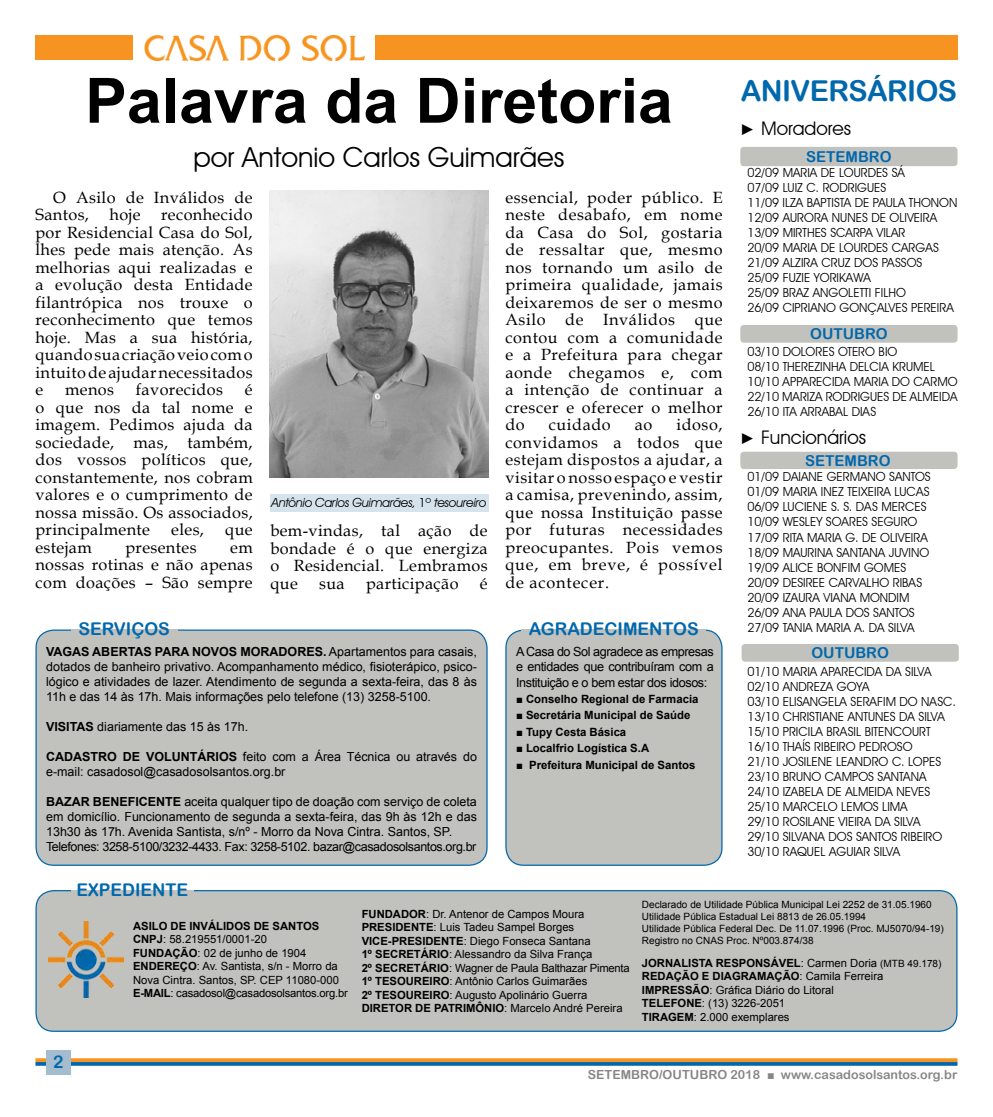
<style>
.page{position:relative;width:993px;height:1117px;background:#fff}
.page>*{position:absolute;margin:0;border:0;box-sizing:border-box;transform-origin:0 0}
.t1{font:700 62.5px "Arial";color:#000}
.t2{font:28.75px "Arial Rounded MT Bold";letter-spacing:-.02em;color:#0168ad}
.t3{font:27.5px "Avant Garde IT Cby BT";color:#000}
.t4{font:18.75px "Avant Garde IT Cby BT";color:#000}
.t5{font:17.5px "Arial Rounded MT Bold";color:#0168ad}
.t6{font:16.25px/17.5px "Book Antiqua";letter-spacing:.025em;color:#000;text-align:justify}
.t7{font:15px "Arial Rounded MT Bold";color:#0168ad}
.t8{font:12.62px/15.1px "Arial";letter-spacing:-.03em;color:#000;text-align:justify}
.t9{font:12.5px/15px "Avant Garde IT Cby BT";color:#000}
.t10{font:12.5px/15px "Arial";color:#000}
.t11{font:12.5px "Arial Rounded MT Bold";color:#868785}
.t12{font:italic 12.5px "Avant Garde IT Cby BT";letter-spacing:-.025em;color:#000}
.t13{font:700 11.38px "Arial";color:#000}
.t14{font:11.25px/13.5px "Arial";color:#000}
.t15{font:10px/12px "Arial";color:#000}
.s1{font-style:normal}
.s2{font-weight:700}
.s3{font-family:"Lucida Sans Unicode"}
.s4{font-size:10px}
.s5{font-family:"Arial"}
</style>
<div class="page">
<svg style="left:35px;top:1061px;width:922px;height:4px;background:#427489"></svg>
<svg style="left:35px;top:1058px;width:922px;height:3px;background:#f79d35"></svg>
<div style="left:46px;top:1049px;width:25px;height:25px;background:#a3bcce"></div>
<img style="left:144px;top:35px;width:221px;height:25px">
<div style="left:35px;top:35px;width:98px;height:25px;background:#f79421"></div>
<div style="left:375px;top:35px;width:582px;height:25px;background:#f79421"></div>
<div style="left:36px;top:890px;width:920px;height:140px;background:#c1c2be;border-radius:18px"></div>
<div style="left:35px;top:889px;width:922px;height:142px;border:1px solid #0168ad;border-radius:18px"></div>
<img style="left:48px;top:921px;width:76px;height:76px">
<div style="left:71px;top:889px;width:122px;height:11px;background:#c1c2be"></div>
<div style="left:36px;top:630px;width:451px;height:235px;background:#c1c2be;border-radius:18px"></div>
<div style="left:35px;top:629px;width:452px;height:236px;border:1px solid #0168ad;border-radius:18px"></div>
<div style="left:71px;top:629px;width:106px;height:10px;background:#c1c2be"></div>
<div style="left:740px;top:147px;width:217px;height:19px;background:#c1c2be;border-radius:4px"></div>
<div style="left:740px;top:325px;width:217px;height:17px;background:#c1c2be;border-radius:4px"></div>
<div style="left:741px;top:643px;width:217px;height:18px;background:#c1c2be;border-radius:4px"></div>
<div style="left:506px;top:630px;width:215px;height:235px;background:#c1c2be;border-radius:18px"></div>
<div style="left:505px;top:629px;width:217px;height:236px;border:1px solid #0168ad;border-radius:18px"></div>
<div style="left:521px;top:629px;width:184px;height:10px;background:#c1c2be"></div>
<div style="left:740px;top:451px;width:217px;height:18px;background:#c1c2be;border-radius:4px"></div>
<img style="left:269px;top:191px;width:219px;height:286px">
<div style="left:269px;top:493px;width:219px;height:18px;background:#d5e4ec"></div>
<h1 class="t1" style="left:85px;top:59px;width:589px">Palavra da Diretoria</h1>
<h3 class="t3" style="left:193px;top:141px;width:372px">por Antonio Carlos Guimarães</h3>
<p class="t6" style="left:35px;top:188px;width:219px;text-indent:18px">O Asilo de Inválidos de<br>Santos,</p>
<p class="t6" style="left:505px;top:188px;width:219px">essencial, poder público. E neste desabafo, em nome da Casa do Sol, gostaria de ressaltar que, mesmo nos tornando um asilo de primeira qualidade, jamais deixaremos de ser o mesmo Asilo de Inválidos que contou com a comunidade e a Prefeitura para chegar aonde chegamos e, com a intenção de continuar a crescer e oferecer o melhor do</p>
<p class="t6" style="left:35px;top:205px;width:219px;text-indent:126px">reconhecido por Residencial Casa do Sol, lhes pede mais atenção. As melhorias aqui realizadas e a evolução desta Entidade filantrópica nos trouxe o reconhecimento que temos hoje. Mas a sua história, quando sua criação veio com o intuito de ajudar necessitados e</p>
<p class="t6" style="left:109px;top:205px;width:33px">hoje</p>
<p class="t6" style="left:65px;top:380px;width:50px">menos</p>
<p class="t6" style="left:136px;top:380px;width:89px">favorecidos</p>
<p class="t6" style="left:35px;top:380px;width:219px;text-indent:209px">é o que nos da tal nome e imagem. Pedimos ajuda da sociedade, mas, também, dos vossos políticos que, constantemente, nos cobram valores e o cumprimento de nossa missão. Os associados, principalmente</p>
<p class="t6" style="left:505px;top:415px;width:219px;text-indent:171px">idoso, convidamos a todos que estejam dispostos a ajudar, a visitar o nosso espaço e vestir a camisa, prevenindo, assim, que nossa Instituição passe por futuras necessidades preocupantes. Pois vemos que, em breve, é possível de acontecer.</p>
<p class="t6" style="left:548px;top:415px;width:64px">cuidado</p>
<p class="t6" style="left:634px;top:415px;width:19px">ao</p>
<p class="t12" style="left:271px;top:495px;width:216px">Antônio Carlos Guimarães, <span class="s1">1º</span> tesoureiro</p>
<p class="t6" style="left:171px;top:520px;width:34px">eles,</p>
<p class="t6" style="left:225px;top:520px;width:29px">que</p>
<p class="t6" style="left:270px;top:521px;width:219px">bem-vindas, tal ação de bondade é o que energiza o Residencial. Lembramos que</p>
<p class="t6" style="left:35px;top:538px;width:58px">estejam</p>
<p class="t6" style="left:125px;top:538px;width:73px">presentes</p>
<p class="t6" style="left:35px;top:538px;width:219px;text-indent:195px">em nossas rotinas e não apenas com doações – São sempre</p>
<p class="t6" style="left:319px;top:574px;width:27px">sua</p>
<p class="t6" style="left:366px;top:574px;width:94px">participação</p>
<p class="t6" style="left:479px;top:574px;width:9px">é</p>
<p class="t5" style="left:78px;top:618px;width:93px">SERVIÇOS</p>
<p class="t10" style="left:46px;top:644px;width:432px;text-align:justify"><span class="s2">VAGAS ABERTAS PARA NOVOS MORADORES.</span> Apartamentos para casais, dotados de banheiro privativo. Acompanhamento médico, fisioterápico, psico&shy;lógico e atividades de lazer. Atendimento de segunda a sexta-feira, das 8 às 11h e das 14 às 17h. Mais informações pelo telefone (13) 3258-5100.</p>
<p class="t10" style="left:46px;top:719px;width:203px"><span class="s2">VISITAS</span> diariamente das 15 às 17h.</p>
<p class="t10" style="left:46px;top:749px;width:432px"><span class="s2">CADASTRO DE VOLUNTÁRIOS</span> feito com a Área Técnica ou através do e-mail: casadosol@casadosolsantos.org.br</p>
<p class="t10" style="left:46px;top:794px;width:432px"><span class="s2">BAZAR BENEFICENTE</span> aceita qualquer tipo de doação com serviço de coleta em domicílio. Funcionamento de segunda a sexta-feira, das 9h às 12h e das 13h30 às 17h. Avenida Santista, s/nº - Morro da Nova Cintra. Santos, SP.<br>Telefones: 3258-5100/3232-4433. Fax: 3258-5102. bazar@casadosolsantos.org.br</p>
<p class="t5" style="left:76px;top:879px;width:113px">EXPEDIENTE</p>
<p class="t5" style="left:528px;top:618px;width:172px">AGRADECIMENTOS</p>
<p class="t8" style="left:516px;top:644px;width:199px">A Casa do Sol agradece as empresas e entidades que contribuíram com a Instituição e o bem estar dos idosos:</p>
<p class="t13" style="left:516px;top:691px;width:184px">■ Conselho Regional de Farmacia</p>
<p class="t13" style="left:516px;top:707px;width:176px">■ Secretária Municipal de Saúde</p>
<p class="t13" style="left:516px;top:724px;width:112px">■ Tupy Cesta Básica</p>
<p class="t13" style="left:516px;top:740px;width:135px">■ Localfrio Logística S.A</p>
<p class="t13" style="left:516px;top:757px;width:181px">■ Prefeitura Municipal de Santos</p>
<h2 class="t2" style="left:740px;top:74px;width:218px">ANIVERSÁRIOS</h2>
<p class="t4" style="left:740px;top:117px;width:112px"><span class="s3">▶</span> Moradores</p>
<p class="t7" style="left:805px;top:148px;width:87px">SETEMBRO</p>
<p class="t9" style="left:747px;top:165px;width:211px">02/09 MARIA DE LOURDES SÁ<br>07/09 LUIZ C. RODRIGUES<br>11/09 ILZA BAPTISTA DE PAULA THONON<br>12/09 AURORA NUNES DE OLIVEIRA<br>13/09 MIRTHES SCARPA VILAR<br>20/09 MARIA DE LOURDES CARGAS<br>21/09 ALZIRA CRUZ DOS PASSOS<br>25/09 FUZIE YORIKAWA<br>25/09 BRAZ ANGOLETTI FILHO<br>26/09 CIPRIANO GONÇALVES PEREIRA</p>
<p class="t7" style="left:809px;top:325px;width:79px">OUTUBRO</p>
<p class="t9" style="left:747px;top:344px;width:211px">03/10 DOLORES OTERO BIO<br>08/10 THEREZINHA DELCIA KRUMEL<br>10/10 APPARECIDA MARIA DO CARMO<br>22/10 MARIZA RODRIGUES DE ALMEIDA<br>26/10 ITA ARRABAL DIAS</p>
<p class="t4" style="left:740px;top:425px;width:127px"><span class="s3">▶</span> Funcionários</p>
<p class="t7" style="left:805px;top:452px;width:87px">SETEMBRO</p>
<p class="t9" style="left:747px;top:469px;width:185px">01/09 DAIANE GERMANO SANTOS<br>01/09 MARIA INEZ TEIXEIRA LUCAS<br>06/09 LUCIENE S. S. DAS MERCES<br>10/09 WESLEY SOARES SEGURO<br>17/09 RITA MARIA G. DE OLIVEIRA<br>18/09 MAURINA SANTANA JUVINO<br>19/09 ALICE BONFIM GOMES<br>20/09 DESIREE CARVALHO RIBAS<br>20/09 IZAURA VIANA MONDIM<br>26/09 ANA PAULA DOS SANTOS<br>27/09 TANIA MARIA A. DA SILVA</p>
<p class="t7" style="left:811px;top:644px;width:79px">OUTUBRO</p>
<p class="t9" style="left:747px;top:663px;width:210px">01/10 MARIA APARECIDA DA SILVA<br>02/10 ANDREZA GOYA<br>03/10 ELISANGELA SERAFIM DO NASC.<br>13/10 CHRISTIANE ANTUNES DA SILVA<br>15/10 PRICILA BRASIL BITENCOURT<br>16/10 THAÍS RIBEIRO PEDROSO<br>21/10 JOSILENE LEANDRO C. LOPES<br>23/10 BRUNO CAMPOS SANTANA<br>24/10 IZABELA DE ALMEIDA NEVES<br>25/10 MARCELO LEMOS LIMA<br>29/10 ROSILANE VIEIRA DA SILVA<br>29/10 SILVANA DOS SANTOS RIBEIRO<br>30/10 RAQUEL AGUIAR SILVA</p>
<p class="t5" style="left:53px;top:1051px;width:12px">2</p>
<p class="t14" style="left:133px;top:919px;width:216px"><span class="s2">ASILO DE INVÁLIDOS DE SANTOS CNPJ</span>: 58.219551/0001-20<br><span class="s2">FUNDAÇÃO</span>: 02 de junho de 1904<br><span class="s2">ENDEREÇO</span>: Av. Santista, s/n - Morro da Nova Cintra. Santos, SP. CEP 11080-000<br><span class="s2">E-MAIL</span>: casadosol@casadosolsantos.org.br</p>
<p class="t14" style="left:361px;top:906px;width:269px"><span class="s2">FUNDADOR</span>: Dr. Antenor de Campos Moura <span class="s2">PRESIDENTE</span>: Luis Tadeu Sampel Borges <span class="s2">VICE-PRESIDENTE</span>: Diego Fonseca Santana<br><span class="s2">1º SECRETÁRIO</span>: Alessandro da Silva França<br><span class="s2">2º SECRETÁRIO</span>: Wagner de Paula Balthazar Pimenta <span class="s2">1º TESOUREIRO</span>: Antônio Carlos Guimarães<br><span class="s2">2º TESOUREIRO</span>: Augusto Apolinário Guerra <span class="s2">DIRETOR DE PATRIMÔNIO</span>: Marcelo André Pereira</p>
<p class="t15" style="left:641px;top:898px;width:303px">Declarado de Utilidade Pública Municipal Lei 2252 de 31.05.1960<br>Utilidade Pública Estadual Lei 8813 de 26.05.1994<br>Utilidade Pública Federal Dec. De 11.07.1996 (Proc. MJ5070/94-19)<br>Registro no CNAS Proc. Nº003.874/38</p>
<p class="t14" style="left:641px;top:956px;width:301px"><span class="s2">JORNALISTA RESPONSÁVEL</span>: Carmen Doria <span class="s4">(MTB 49.178)<br></span><span class="s2">REDAÇÃO E DIAGRAMAÇÃO</span>: Camila Ferreira <span class="s2">IMPRESSÃO</span>: Gráfica Diário do Litoral<br><span class="s2">TELEFONE</span>: (13) 3226-2051<br><span class="s2">TIRAGEM</span>: 2.000 exemplares</p>
<p class="t11" style="left:587px;top:1066px;width:371px">SETEMBRO/OUTUBRO 2018 <span class="s5">■</span> www.casadosolsantos.org.br</p>
</div>
